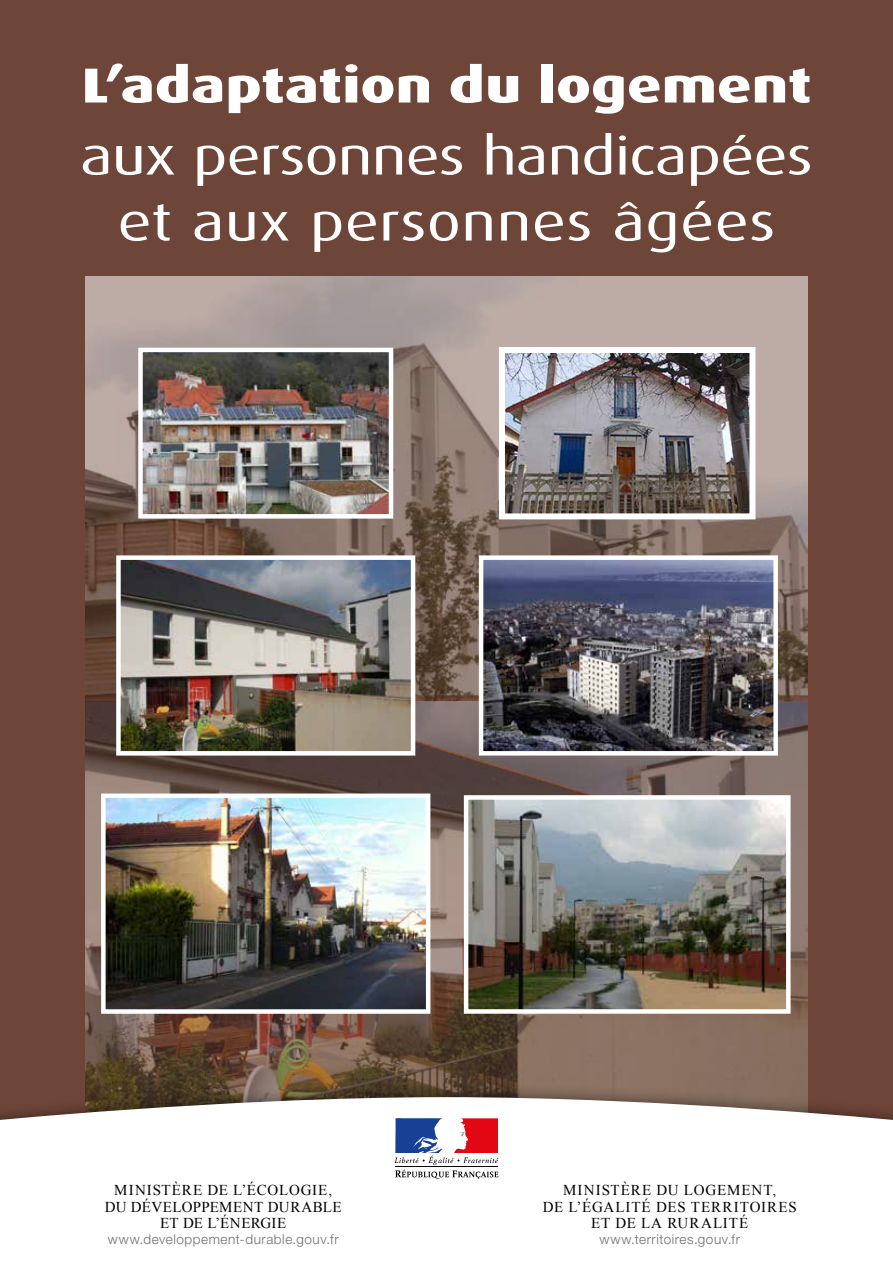
<style>
.page{position:relative;width:893px;height:1263px;background:#6e4639}
.page>*{position:absolute;margin:0;border:0;box-sizing:border-box;transform-origin:0 0}
.t1{font:52.8px/66px "Dax OT";letter-spacing:-.02em;color:#fff;text-align:center;scale:1.25 1}
.t2{font:800 49.2px "Dax OT";color:#fff;scale:1.25 1}
.t3{font:15px/16.2px "Times New Roman";letter-spacing:.05em;color:#000;text-align:center}
.t4{font:300 13.5px "Helvetica Neue LT Std";letter-spacing:.04em;color:#706f6f}
</style>
<div class="page">
<img style="left:85px;top:276px;width:722px;height:807px">
<img style="left:106px;top:798px;width:319px;height:211px">
<div style="left:101px;top:793px;width:329px;height:221px;border:4px solid #fff"></div>
<img style="left:121px;top:560px;width:289px;height:190px">
<div style="left:116px;top:555px;width:299px;height:200px;border:4px solid #fff"></div>
<img style="left:484px;top:560px;width:289px;height:190px">
<div style="left:479px;top:555px;width:299px;height:200px;border:4px solid #fff"></div>
<img style="left:469px;top:800px;width:317px;height:209px">
<div style="left:464px;top:795px;width:327px;height:219px;border:4px solid #fff"></div>
<img style="left:506px;top:354px;width:242px;height:158px">
<div style="left:499px;top:347px;width:256px;height:172px;border:6px solid #fff"></div>
<img style="left:143px;top:353px;width:245px;height:161px">
<div style="left:138px;top:348px;width:255px;height:171px;border:4px solid #fff"></div>
<div style="left:0;top:1083px;width:893px;height:180px;background:#000;opacity:.5"></div>
<div style="left:0;top:1097px;width:893px;height:166px;background:#fff"></div>
<svg style="left:394px;top:1118px;width:104px;height:61px;background:#b797ab"></svg>
<h2 class="t2" style="left:81px;top:57px;width:585px">L’adaptation du logement</h2>
<h1 class="t1" style="left:80px;top:124px;width:588px">aux personnes handicapées et aux personnes âgées</h1>
<p class="t3" style="left:105px;top:1182px;width:238px">MINISTÈRE DE L’ÉCOLOGIE,<br>DU DÉVELOPPEMENT DURABLE<br>ET DE L’ÉNERGIE</p>
<p class="t4" style="left:108px;top:1231px;width:232px">www.developpement-durable.gouv.fr</p>
<p class="t3" style="left:543px;top:1182px;width:256px">MINISTÈRE DU LOGEMENT,<br>DE L’ÉGALITÉ DES TERRITOIRES<br>ET DE LA RURALITÉ</p>
<p class="t4" style="left:599px;top:1231px;width:142px">www.territoires.gouv.fr</p>
</div>
